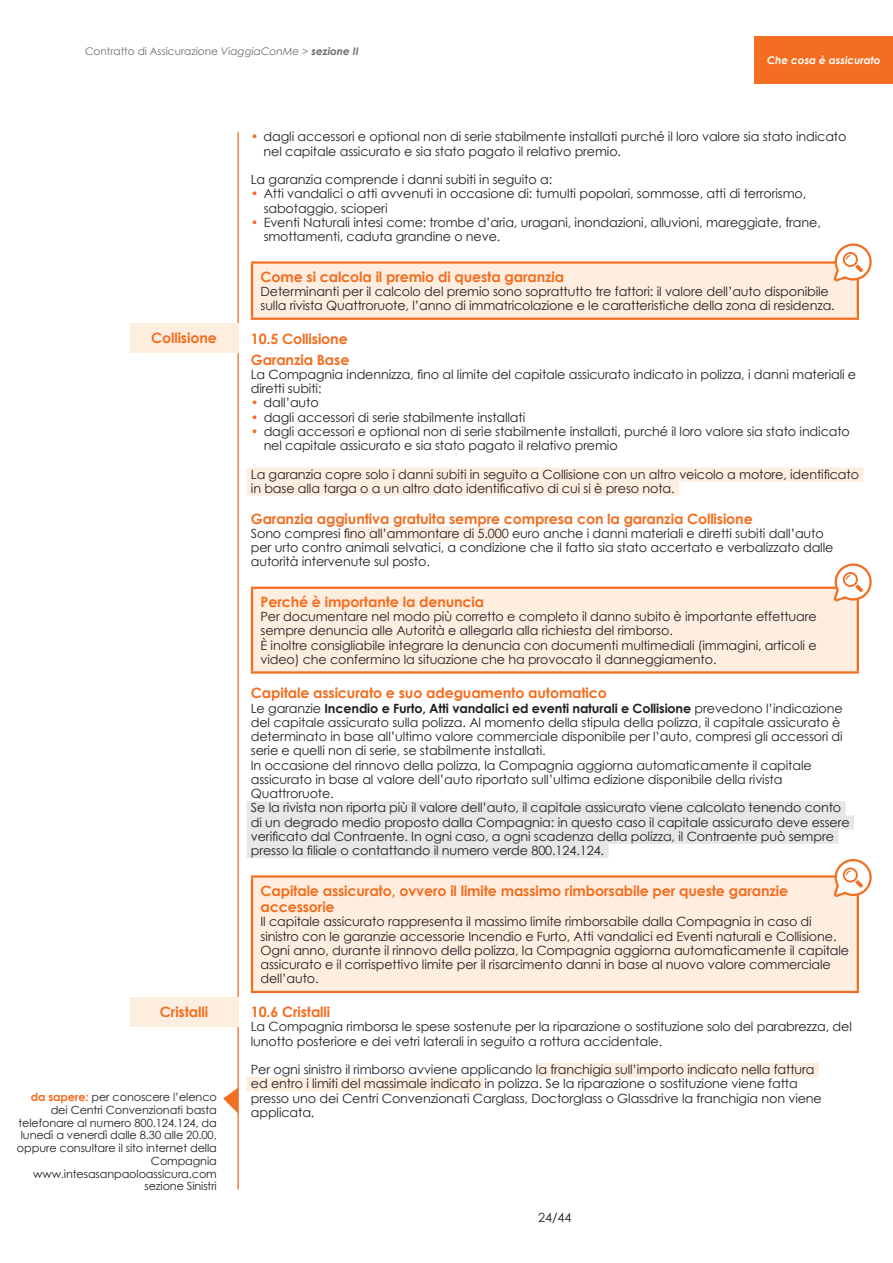
<style>
.page{position:relative;width:893px;height:1263px;background:#fff}
.page>*{position:absolute;margin:0;border:0;box-sizing:border-box;transform-origin:0 0}
.t1{font:700 14.25px/20.7px "Century Gothic";letter-spacing:-.01em;color:#f36e21}
.t2{font:12.75px/14.2px "Century Gothic";letter-spacing:-.01em;color:#231f20}
.t3{font:11.25px/12.8px "Century Gothic";letter-spacing:-.01em;color:#231f20;text-align:right}
.t4{font:10.5px "Century Gothic";color:#6c6d70}
.t5{font:italic 700 10.5px "Century Gothic";color:#fff}
.s1{font-style:italic}
.s2{font-weight:700;font-style:italic}
.s3{font-weight:700;color:#f36e21}
.s4{color:#f36e21}
.s5{font-weight:700}
</style>
<div class="page">
<hr style="left:237px;top:132px;width:2px;height:1057px;background:#f36e21">
<div style="left:755px;top:36px;width:138px;height:48px;background:#f36e21"></div>
<div style="left:247px;top:467px;width:616px;height:15px;background:#feeee0"></div>
<div style="left:247px;top:482px;width:432px;height:14px;background:#feeee0"></div>
<div style="left:344px;top:527px;width:161px;height:14px;background:#feeee0"></div>
<div style="left:247px;top:801px;width:599px;height:14px;background:#e6e7e9"></div>
<div style="left:247px;top:815px;width:607px;height:14px;background:#e6e7e9"></div>
<div style="left:247px;top:829px;width:591px;height:15px;background:#e6e7e9"></div>
<div style="left:247px;top:844px;width:362px;height:14px;background:#e6e7e9"></div>
<div style="left:536px;top:1063px;width:283px;height:14px;background:#feeee0"></div>
<div style="left:247px;top:1077px;width:236px;height:14px;background:#feeee0"></div>
<div style="left:252px;top:262px;width:606px;height:57px;background:#feeee0"></div>
<hr style="left:251px;top:261px;width:608px;height:3px;background:#f36e21">
<hr style="left:251px;top:264px;width:2px;height:54px;background:#f36e21">
<hr style="left:857px;top:264px;width:2px;height:54px;background:#f36e21">
<hr style="left:251px;top:318px;width:608px;height:2px;background:#f36e21">
<div style="left:252px;top:588px;width:606px;height:84px;background:#feeee0"></div>
<hr style="left:251px;top:587px;width:608px;height:2px;background:#f36e21">
<hr style="left:251px;top:589px;width:2px;height:82px;background:#f36e21">
<hr style="left:857px;top:589px;width:2px;height:82px;background:#f36e21">
<hr style="left:251px;top:671px;width:608px;height:3px;background:#f36e21">
<div style="left:252px;top:876px;width:606px;height:116px;background:#feeee0"></div>
<hr style="left:251px;top:875px;width:608px;height:3px;background:#f36e21">
<hr style="left:251px;top:878px;width:2px;height:113px;background:#f36e21">
<hr style="left:857px;top:878px;width:2px;height:113px;background:#f36e21">
<hr style="left:251px;top:991px;width:608px;height:2px;background:#f36e21">
<svg style="left:834px;top:243px;width:38px;height:38px"></svg>
<svg style="left:834px;top:563px;width:38px;height:38px"></svg>
<svg style="left:834px;top:859px;width:38px;height:38px"></svg>
<svg style="left:223px;top:1087px;width:15px;height:26px"></svg>
<div style="left:130px;top:997px;width:108px;height:30px;background:#feeee0"></div>
<div style="left:130px;top:323px;width:108px;height:30px;background:#feeee0"></div>
<p class="t4" style="left:85px;top:44px;width:275px">Contratto di Assicurazione <span class="s1">ViaggiaConMe &gt;</span> <span class="s2">sezione II</span></p>
<p class="t5" style="left:767px;top:53px;width:115px">Che cosa è assicurato</p>
<p class="t1" style="left:151px;top:328px;width:67px">Collisione</p>
<p class="t1" style="left:160px;top:1001px;width:50px">Cristalli</p>
<p class="t3" style="left:17px;top:1090px;width:201px"><span class="s3">da sapere:</span> per conoscere l’elenco dei Centri Convenzionati basta telefonare al numero 800.124.124, da lunedì a venerdì dalle 8.30 alle 20.00, oppure consultare il sito internet della<br>Compagnia www.intesasanpaoloassicura.com sezione Sinistri</p>
<p class="t2" style="left:264px;top:129px;width:584px;text-indent:-13px"><span class="s4">•</span> dagli accessori e optional non di serie stabilmente installati purché il loro valore sia stato indicato nel capitale assicurato e sia stato pagato il relativo premio.</p>
<p class="t2" style="left:251px;top:172px;width:303px">La garanzia comprende i danni subiti in seguito a:</p>
<p class="t2" style="left:264px;top:186px;width:544px;text-indent:-13px"><span class="s4">•</span> Atti vandalici o atti avvenuti in occasione di: tumulti popolari, sommosse, atti di terrorismo, sabotaggio, scioperi</p>
<p class="t2" style="left:264px;top:215px;width:559px;text-indent:-13px"><span class="s4">•</span> Eventi Naturali intesi come: trombe d’aria, uragani, inondazioni, alluvioni, mareggiate, frane, smottamenti, caduta grandine o neve.</p>
<p class="t1" style="left:260px;top:266px;width:305px">Come si calcola il premio di questa garanzia</p>
<p class="t2" style="left:260px;top:284px;width:576px">Determinanti per il calcolo del premio sono soprattutto tre fattori: il valore dell’auto disponibile sulla rivista Quattroruote, l’anno di immatricolazione e le caratteristiche della zona di residenza.</p>
<p class="t1" style="left:251px;top:328px;width:100px">10.5 Collisione<br>Garanzia Base</p>
<p class="t2" style="left:251px;top:367px;width:607px">La Compagnia indennizza, fino al limite del capitale assicurato indicato in polizza, i danni materiali e diretti subiti:</p>
<p class="t2" style="left:251px;top:395px;width:69px"><span class="s4">•</span> dall’auto</p>
<p class="t2" style="left:251px;top:410px;width:276px"><span class="s4">•</span> dagli accessori di serie stabilmente installati</p>
<p class="t2" style="left:264px;top:424px;width:588px;text-indent:-13px"><span class="s4">•</span> dagli accessori e optional non di serie stabilmente installati, purché il loro valore sia stato indicato nel capitale assicurato e sia stato pagato il relativo premio</p>
<p class="t2" style="left:251px;top:467px;width:610px">La garanzia copre solo i danni subiti in seguito a Collisione con un altro veicolo a motore, identificato in base alla targa o a un altro dato identificativo di cui si è preso nota.</p>
<p class="t1" style="left:251px;top:508px;width:503px">Garanzia aggiuntiva gratuita sempre compresa con la garanzia Collisione</p>
<p class="t2" style="left:251px;top:526px;width:584px">Sono compresi fino all’ammontare di 5.000 euro anche i danni materiali e diretti subiti dall’auto per urto contro animali selvatici, a condizione che il fatto sia stato accertato e verbalizzato dalle autorità intervenute sul posto.</p>
<p class="t1" style="left:260px;top:591px;width:225px">Perché è importante la denuncia</p>
<p class="t2" style="left:260px;top:609px;width:558px">Per documentare nel modo più corretto e completo il danno subito è importante effettuare sempre denuncia alle Autorità e allegarla alla richiesta del rimborso.<br>È inoltre consigliabile integrare la denuncia con documenti multimediali (immagini, articoli e video) che confermino la situazione che ha provocato il danneggiamento.</p>
<p class="t1" style="left:251px;top:682px;width:358px">Capitale assicurato e suo adeguamento automatico</p>
<p class="t2" style="left:251px;top:701px;width:600px">Le garanzie <span class="s5">Incendio e Furto, Atti vandalici ed eventi naturali e Collisione</span> prevedono l’indicazione del capitale assicurato sulla polizza. Al momento della stipula della polizza, il capitale assicurato è determinato in base all’ultimo valore commerciale disponibile per l’auto, compresi gli accessori di serie e quelli non di serie, se stabilmente installati.<br>In occasione del rinnovo della polizza, la Compagnia aggiorna automaticamente il capitale assicurato in base al valore dell’auto riportato sull’ultima edizione disponibile della rivista Quattroruote.<br>Se la rivista non riporta più il valore dell’auto, il capitale assicurato viene calcolato tenendo conto di un degrado medio proposto dalla Compagnia: in questo caso il capitale assicurato deve essere verificato dal Contraente. In ogni caso, a ogni scadenza della polizza, il Contraente può sempre presso la filiale o contattando il numero verde 800.124.124.</p>
<p class="t1" style="left:260px;top:882px;width:529px;line-height:16.5px">Capitale assicurato, ovvero il limite massimo rimborsabile per queste garanzie accessorie</p>
<p class="t2" style="left:260px;top:914px;width:590px">Il capitale assicurato rappresenta il massimo limite rimborsabile dalla Compagnia in caso di sinistro con le garanzie accessorie Incendio e Furto, Atti vandalici ed Eventi naturali e Collisione.<br>Ogni anno, durante il rinnovo della polizza, la Compagnia aggiorna automaticamente il capitale assicurato e il corrispettivo limite per il risarcimento danni in base al nuovo valore commerciale dell’auto.</p>
<p class="t1" style="left:251px;top:1001px;width:81px">10.6 Cristalli</p>
<p class="t2" style="left:251px;top:1019px;width:602px">La Compagnia rimborsa le spese sostenute per la riparazione o sostituzione solo del parabrezza, del lunotto posteriore e dei vetri laterali in seguito a rottura accidentale.</p>
<p class="t2" style="left:251px;top:1062px;width:572px">Per ogni sinistro il rimborso avviene applicando la franchigia sull’importo indicato nella fattura ed entro i limiti del massimale indicato in polizza. Se la riparazione o sostituzione viene fatta presso uno dei Centri Convenzionati Carglass, Doctorglass o Glassdrive la franchigia non viene applicata.</p>
<p class="t2" style="left:538px;top:1209px;width:35px">24/44</p>
</div>
